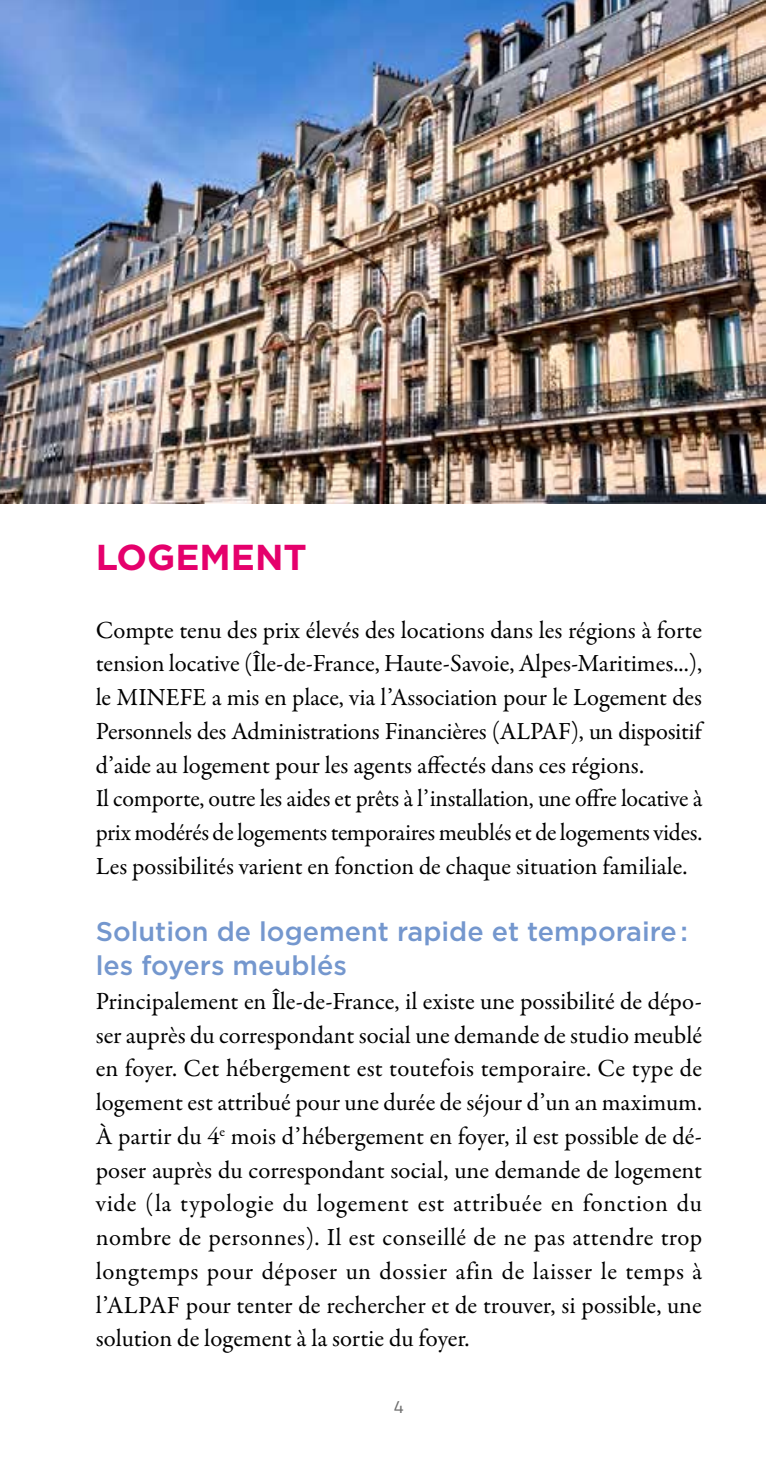
<style>
.page{position:relative;width:766px;height:1467px;background:#fff}
.page>*{position:absolute;margin:0;border:0;box-sizing:border-box;transform-origin:0 0}
.t1{font:700 36px "Gotham";color:#e5006c}
.t2{font:500 27px/33.8px "Gotham";color:#7497ce}
.t3{font:24.75px/33.8px "Garamond Premr Pro";color:#000;text-align:justify}
.t4{font:24.53px/33.8px "Garamond Premr Pro";letter-spacing:-.01em;color:#000}
.t5{font:18px "Titillium";color:#6e6e6e}
</style>
<div class="page">
<img style="left:0;top:0;width:765px;height:504px">
<h1 class="t1" style="left:96px;top:536px;width:212px">LOGEM ENT</h1>
<p class="t3" style="left:96px;top:613px;width:607px">Compte tenu des prix élevés des locations dans les régions à forte tension locative (Île-de-France, Haute-Savoie, Alpes-Maritimes...), le MINEFE a mis en place, via l’Association pour le Logement des Personnels des Administrations Financières (ALPAF), un dispositif d’aide au logement pour les agents affectés dans ces régions.</p>
<p class="t4" style="left:96px;top:782px;width:608px">Il comporte, outre les aides et prêts à l’installation, une offre locative à prix modérés de logements temporaires meublés et de logements vides.</p>
<p class="t3" style="left:96px;top:850px;width:593px">Les possibilités varient en fonction de chaque situation familiale.</p>
<p class="t2" style="left:96px;top:915px;width:593px">Solution de logement rapide et temporaire : les foyers meublés</p>
<p class="t3" style="left:96px;top:985px;width:607px">Principalement en Île-de-France, il existe une possibilité de dépo&shy;ser auprès du correspondant social une demande de studio meublé en foyer. Cet hébergement est toutefois temporaire. Ce type de logement est attribué pour une durée de séjour d’un an maximum.<br>À partir du 4<sup>e</sup> mois d’hébergement en foyer, il est possible de dé&shy;poser auprès du correspondant social, une demande de logement vide (la typologie du logement est attribuée en fonction du nombre de personnes). Il est conseillé de ne pas attendre trop longtemps pour déposer un dossier afin de laisser le temps à l’ALPAF pour tenter de rechercher et de trouver, si possible, une solution de logement à la sortie du foyer.</p>
<p class="t5" style="left:394px;top:1393px;width:12px">4</p>
</div>
